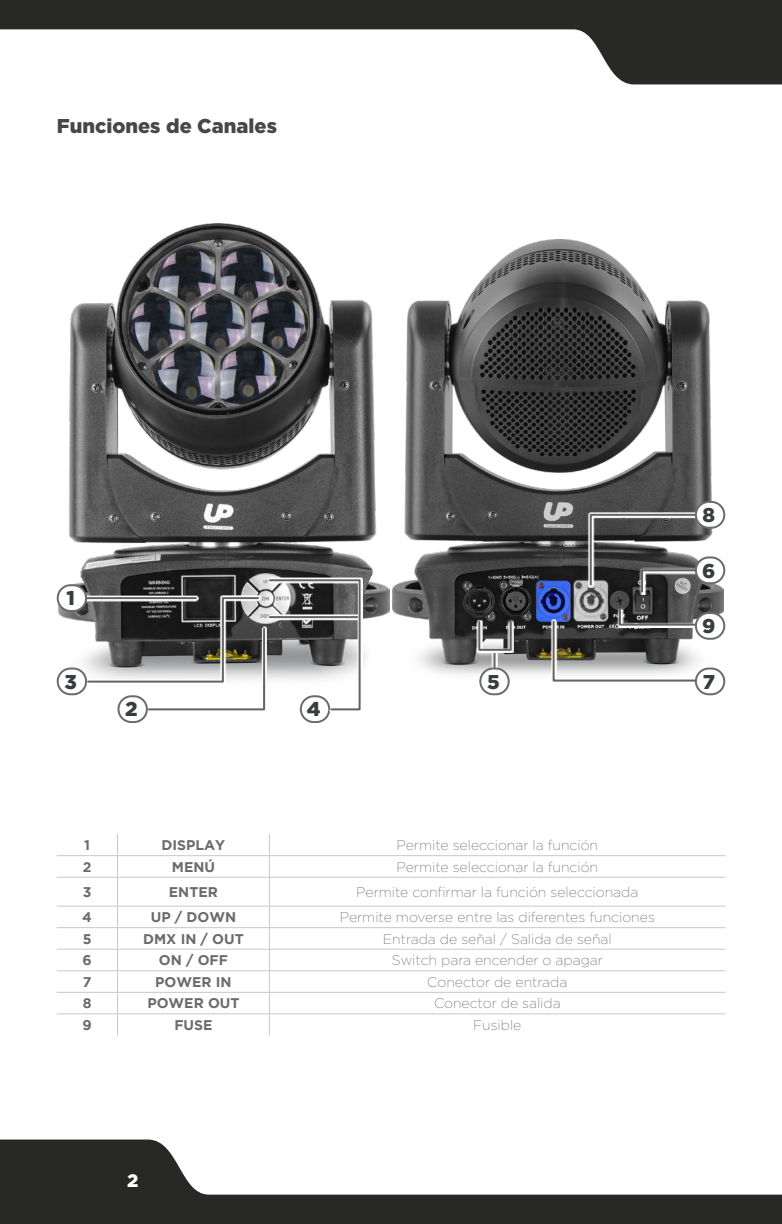
<style>
.page{position:relative;width:782px;height:1224px;background:#fff}
.page>*{position:absolute;margin:0;border:0;box-sizing:border-box;transform-origin:0 0}
.t1{font:900 20px "Gotham";color:#474747}
.t2{font:900 20px "Gotham";color:#383d40}
.t3{font:900 18px "Gotham";color:#fff}
.t4{font:200 14px "Gotham";color:#6b6b6a}
.t5{font:700 14px "Gotham";color:#6b6b6a}
</style>
<div class="page">
<svg style="left:0;top:1140px;width:782px;height:84px"></svg>
<svg style="left:0;top:0;width:782px;height:84px"></svg>
<img style="left:58px;top:223px;width:332px;height:469px">
<img style="left:393px;top:239px;width:330px;height:436px">
<hr style="left:57px;top:855px;width:60px;height:1px;background:#c4c9cc">
<hr style="left:117px;top:855px;width:152px;height:1px;background:#c4c9cc">
<hr style="left:269px;top:855px;width:456px;height:1px;background:#c4c9cc">
<hr style="left:57px;top:877px;width:60px;height:1px;background:#c4c9cc">
<hr style="left:117px;top:877px;width:152px;height:1px;background:#c4c9cc">
<hr style="left:269px;top:877px;width:456px;height:1px;background:#c4c9cc">
<hr style="left:57px;top:906px;width:60px;height:1px;background:#c4c9cc">
<hr style="left:117px;top:906px;width:152px;height:1px;background:#c4c9cc">
<hr style="left:269px;top:906px;width:456px;height:1px;background:#c4c9cc">
<svg style="left:117px;top:834px;width:1px;height:201px"></svg>
<svg style="left:269px;top:834px;width:1px;height:201px"></svg>
<hr style="left:57px;top:927px;width:60px;height:1px;background:#c4c9cc">
<hr style="left:117px;top:927px;width:152px;height:1px;background:#c4c9cc">
<hr style="left:269px;top:927px;width:456px;height:1px;background:#c4c9cc">
<hr style="left:57px;top:949px;width:60px;height:1px;background:#c4c9cc">
<hr style="left:117px;top:949px;width:152px;height:1px;background:#c4c9cc">
<hr style="left:269px;top:949px;width:456px;height:1px;background:#c4c9cc">
<hr style="left:57px;top:970px;width:60px;height:1px;background:#c4c9cc">
<hr style="left:117px;top:970px;width:152px;height:1px;background:#c4c9cc">
<hr style="left:269px;top:970px;width:456px;height:1px;background:#c4c9cc">
<hr style="left:57px;top:992px;width:60px;height:1px;background:#c4c9cc">
<hr style="left:117px;top:992px;width:152px;height:1px;background:#c4c9cc">
<hr style="left:269px;top:992px;width:456px;height:1px;background:#c4c9cc">
<hr style="left:57px;top:1014px;width:60px;height:1px;background:#c4c9cc">
<hr style="left:117px;top:1014px;width:152px;height:1px;background:#c4c9cc">
<hr style="left:269px;top:1014px;width:456px;height:1px;background:#c4c9cc">
<div style="left:58px;top:585px;width:28px;height:26px;background:#fff;border-radius:13px"></div>
<div style="left:57px;top:584px;width:30px;height:28px;border:2px solid #6b6b6a;border-radius:13px"></div>
<svg style="left:617px;top:607px;width:81px;height:1px"></svg>
<div style="left:696px;top:557px;width:28px;height:26px;background:#fff;border-radius:13px"></div>
<div style="left:695px;top:556px;width:30px;height:28px;border:2px solid #6b6b6a;border-radius:13px"></div>
<div style="left:696px;top:613px;width:28px;height:26px;background:#fff;border-radius:13px"></div>
<div style="left:695px;top:612px;width:30px;height:28px;border:2px solid #6b6b6a;border-radius:13px"></div>
<svg style="left:588px;top:512px;width:111px;height:76px"></svg>
<svg style="left:589px;top:513px;width:109px;height:81px;background:#636363"></svg>
<div style="left:551px;top:619px;width:148px;height:65px;background:#fff"></div>
<svg style="left:551px;top:608px;width:147px;height:74px;background:#7e7e7f"></svg>
<svg style="left:476px;top:653px;width:22px;height:19px"></svg>
<svg style="left:477px;top:653px;width:19px;height:19px"></svg>
<svg style="left:476px;top:619px;width:38px;height:34px"></svg>
<div style="left:478px;top:621px;width:34px;height:30px;border:2px solid #646363"></div>
<div style="left:696px;top:502px;width:28px;height:26px;background:#fff;border-radius:13px"></div>
<div style="left:695px;top:501px;width:30px;height:28px;border:2px solid #6b6b6a;border-radius:13px"></div>
<div style="left:696px;top:669px;width:28px;height:25px;background:#fff;border-radius:13px"></div>
<div style="left:695px;top:668px;width:30px;height:27px;border:2px solid #6b6b6a;border-radius:13px"></div>
<div style="left:480px;top:669px;width:29px;height:25px;background:#fff;border-radius:13px"></div>
<div style="left:479px;top:668px;width:31px;height:27px;border:2px solid #6b6b6a;border-radius:13px"></div>
<div style="left:117px;top:695px;width:31px;height:28px;border:2px solid #6b6b6a;border-radius:13px"></div>
<div style="left:300px;top:695px;width:30px;height:28px;border:2px solid #6b6b6a;border-radius:13px"></div>
<div style="left:58px;top:669px;width:28px;height:25px;background:#fff;border-radius:13px"></div>
<div style="left:57px;top:668px;width:30px;height:27px;border:2px solid #6b6b6a;border-radius:13px"></div>
<div style="left:267px;top:577px;width:96px;height:136px;background:#fff"></div>
<svg style="left:86px;top:578px;width:276px;height:133px"></svg>
<h1 class="t1" style="left:57px;top:115px;width:222px">Funciones de Canales</h1>
<h1 class="t2" style="left:66px;top:587px;width:10px">1</h1>
<h1 class="t2" style="left:64px;top:670px;width:14px">3</h1>
<h1 class="t2" style="left:125px;top:698px;width:14px">2</h1>
<h1 class="t2" style="left:307px;top:698px;width:15px">4</h1>
<h1 class="t2" style="left:702px;top:503px;width:14px">8</h1>
<h1 class="t2" style="left:702px;top:559px;width:15px">6</h1>
<h1 class="t2" style="left:702px;top:615px;width:15px">9</h1>
<h1 class="t2" style="left:487px;top:670px;width:14px">5</h1>
<h1 class="t2" style="left:703px;top:670px;width:14px">7</h1>
<p class="t5" style="left:84px;top:837px;width:7px">1</p>
<p class="t5" style="left:162px;top:837px;width:65px">DISPLAY</p>
<p class="t4" style="left:396px;top:838px;width:203px">Permite seleccionar la función</p>
<p class="t5" style="left:83px;top:859px;width:10px">2</p>
<p class="t5" style="left:172px;top:859px;width:45px">MENÚ</p>
<p class="t4" style="left:396px;top:859px;width:203px">Permite seleccionar la función</p>
<p class="t5" style="left:83px;top:884px;width:10px">3</p>
<p class="t5" style="left:169px;top:884px;width:51px">ENTER</p>
<p class="t4" style="left:356px;top:884px;width:284px">Permite confirmar la función seleccionada</p>
<p class="t5" style="left:82px;top:909px;width:11px">4</p>
<p class="t5" style="left:151px;top:909px;width:87px">UP / DOWN</p>
<p class="t4" style="left:340px;top:909px;width:317px">Permite moverse entre las diferentes funciones</p>
<p class="t5" style="left:83px;top:931px;width:10px">5</p>
<p class="t5" style="left:143px;top:931px;width:102px">DMX IN / OUT</p>
<p class="t4" style="left:383px;top:931px;width:230px">Entrada de señal / Salida de señal</p>
<p class="t5" style="left:82px;top:952px;width:11px">6</p>
<p class="t5" style="left:159px;top:952px;width:71px">ON / OFF</p>
<p class="t4" style="left:392px;top:953px;width:212px">Switch para encender o apagar</p>
<p class="t5" style="left:83px;top:974px;width:10px">7</p>
<p class="t5" style="left:155px;top:974px;width:78px">POWER IN</p>
<p class="t4" style="left:427px;top:974px;width:142px">Conector de entrada</p>
<p class="t5" style="left:83px;top:995px;width:10px">8</p>
<p class="t5" style="left:147px;top:995px;width:94px">POWER OUT</p>
<p class="t4" style="left:434px;top:996px;width:128px">Conector de salida</p>
<p class="t5" style="left:82px;top:1017px;width:11px">9</p>
<p class="t5" style="left:174px;top:1017px;width:40px">FUSE</p>
<p class="t4" style="left:473px;top:1017px;width:50px">Fusible</p>
<p class="t3" style="left:127px;top:1171px;width:13px">2</p>
</div>
